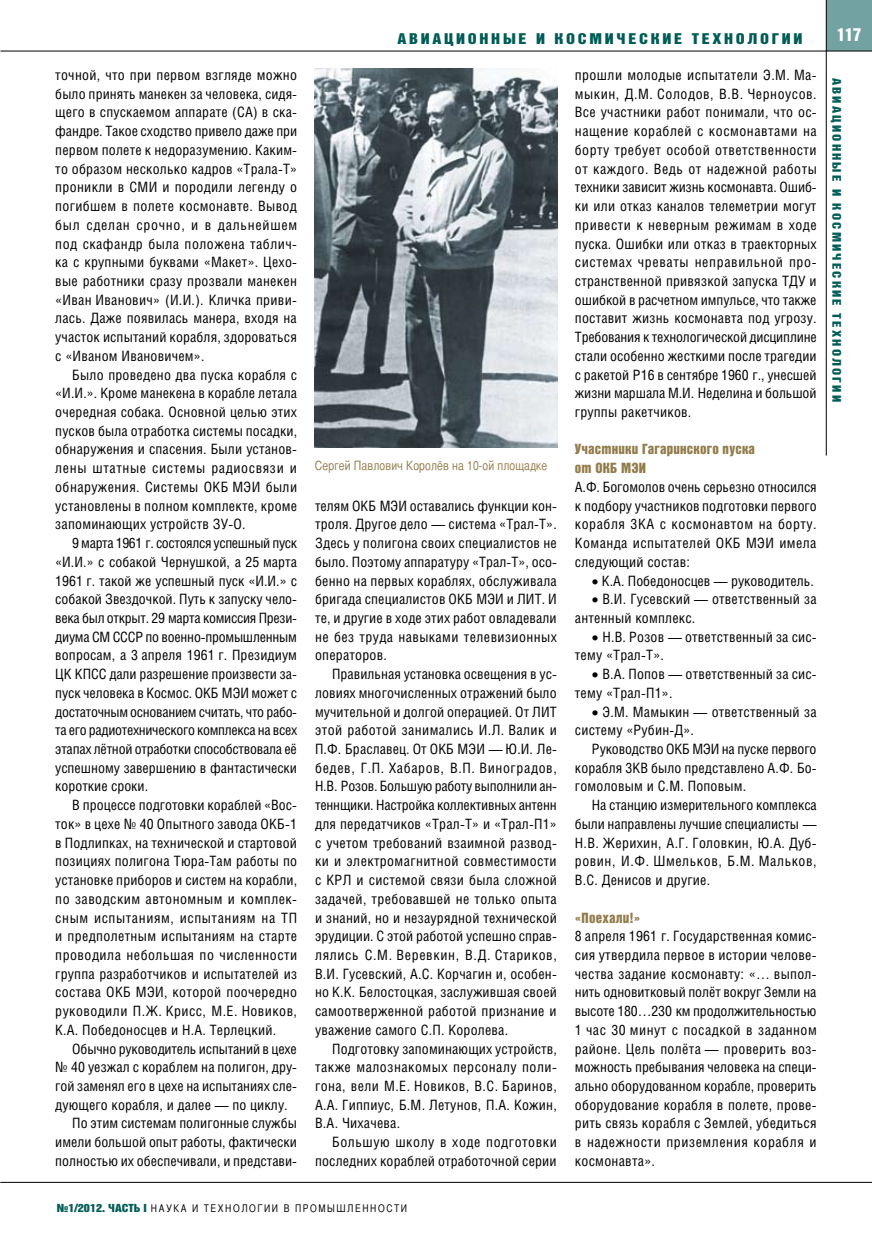
<style>
.page{position:relative;width:872px;height:1234px;background:#fff}
.page>*{position:absolute;margin:0;border:0;box-sizing:border-box;transform-origin:0 0}
.t1{font:18px "Bastion Kontrast Alt C";color:#fff}
.t2{font:15px "Bastion Kontrast Alt C";letter-spacing:.15em;color:#005c56;scale:1.2 1}
.t3{font:14.25px/18.8px "Helios Cond C";letter-spacing:.015em;color:#000;text-align:justify}
.t4{font:14.25px/18.8px "Bastion Kontrast Alt C";letter-spacing:.015em;color:#927c4b}
.t5{font:14.25px "Helios Cond C";letter-spacing:-.01em;color:#000}
.t6{font:12.75px "Bastion C";letter-spacing:.01em;color:#927c4b}
.t7{font:12px "Bastion Kontrast Alt C";letter-spacing:.15em;color:#005c56;scale:1.2 1}
.t8{font:10.5px "Bastion C";letter-spacing:.15em;color:#000}
.s1{font-family:"Bastion Kontrast Alt C";font-size:11.25px;color:#005c56}
</style>
<div class="page">
<div style="left:826px;top:0;width:46px;height:51px;background:#72a2a1"></div>
<hr style="left:0;top:51px;width:872px;height:1px;background:#000">
<hr style="left:0;top:1181px;width:872px;height:1px;background:#000">
<hr style="left:826px;top:0;width:1px;height:455px;background:#000">
<img style="left:315px;top:68px;width:242px;height:380px">
<p class="t3" style="left:55px;top:65px;width:243px">точной, что при первом взгляде можно было принять манекен за человека, сидя&shy;щего в спускаемом аппарате (СА) в ска&shy;фандре. Такое сходство привело даже при первом полете к недоразумению. Каким&shy;то образом несколько кадров «Трала-Т» проникли в СМИ и породили легенду о погибшем в полете космонавте. Вывод был сделан срочно, и в дальнейшем под скафандр была положена таблич&shy;ка с крупными буквами «Макет». Цехо&shy;вые работники сразу прозвали манекен «Иван Иванович» (И.И.). Кличка приви&shy;лась. Даже появилась манера, входя на участок испытаний корабля, здороваться с «Иваном Ивановичем».</p>
<p class="t3" style="left:55px;top:365px;width:243px;text-indent:17px">Было проведено два пуска корабля с «И.И.». Кроме манекена в корабле летала очередная собака. Основной целью этих пусков была отработка системы посадки, обнаружения и спасения. Были установ&shy;лены штатные системы радиосвязи и обнаружения. Системы ОКБ МЭИ были установлены в полном комплекте, кроме запоминающих устройств ЗУ-О.</p>
<p class="t3" style="left:55px;top:533px;width:243px;text-indent:17px">9 марта 1961 г. состоялся успешный пуск «И.И.» с собакой Чернушкой, а 25 марта 1961 г. такой же успешный пуск «И.И.» с собакой Звездочкой. Путь к запуску чело&shy;века был открыт. 29 марта комиссия Прези&shy;диума СМ СССР по военно-промышленным вопросам, а 3 апреля 1961 г. Президиум ЦК КПСС дали разрешение произвести за&shy;пуск человека в Космос. ОКБ МЭИ может с достаточным основанием считать, что рабо&shy;та его радиотехнического комплекса на всех этапах лётной отработки способствовала её успешному завершению в фантастически короткие сроки.</p>
<p class="t3" style="left:55px;top:795px;width:243px;text-indent:17px">В процессе подготовки кораблей «Вос&shy;ток» в цехе № 40 Опытного завода ОКБ-1 в Подлипках, на технической и стартовой позициях полигона Тюра-Там работы по установке приборов и систем на корабли, по заводским автономным и комплек&shy;сным испытаниям, испытаниям на ТП и предполетным испытаниям на старте проводила небольшая по численности группа разработчиков и испытателей из состава ОКБ МЭИ, которой поочередно руководили П.Ж. Крисс, М.Е. Новиков, К.А. Победоносцев и Н.А. Терлецкий.</p>
<p class="t5" style="left:72px;top:1039px;width:226px">Обычно руководитель испытаний в цехе</p>
<p class="t3" style="left:55px;top:1057px;width:243px">№ 40 уезжал с кораблем на полигон, дру-</p>
<p class="t3" style="left:55px;top:1075px;width:243px">гой заменял его в цехе на испытаниях сле-</p>
<p class="t3" style="left:55px;top:1094px;width:234px">дующего корабля, и далее — по циклу.</p>
<p class="t3" style="left:72px;top:1113px;width:226px">По этим системам полигонные службы</p>
<p class="t3" style="left:55px;top:1132px;width:243px">имели большой опыт работы, фактически</p>
<p class="t3" style="left:55px;top:1150px;width:243px">полностью их обеспечивали, и представи-</p>
<p class="t2" style="left:397px;top:31px;width:339px">АВИАЦИОННЫЕ И КОСМИЧЕСКИЕ ТЕХНОЛОГИИ</p>
<p class="t1" style="left:837px;top:25px;width:26px">117</p>
<p class="t6" style="left:315px;top:458px;width:234px">Сергей Павлович Королёв на 10-ой площадке</p>
<p class="t3" style="left:315px;top:496px;width:243px">телям ОКБ МЭИ оставались функции кон&shy;троля. Другое дело — система «Трал-Т».<br>Здесь у полигона своих специалистов не было. Поэтому аппаратуру «Трал-Т», осо&shy;бенно на первых кораблях, обслуживала бригада специалистов ОКБ МЭИ и ЛИТ. И те, и другие в ходе этих работ овладевали не без труда навыками телевизионных операторов.</p>
<p class="t3" style="left:315px;top:664px;width:243px;text-indent:17px">Правильная установка освещения в ус&shy;ловиях многочисленных отражений было мучительной и долгой операцией. От ЛИТ этой работой занимались И.Л. Валик и П.Ф. Браславец. От ОКБ МЭИ — Ю.И. Ле&shy;бедев, Г.П. Хабаров, В.П. Виноградов, Н.В. Розов. Большую работу выполнили ан&shy;теннщики. Настройка коллективных антенн для передатчиков «Трал-Т» и «Трал-П1» с учетом требований взаимной развод&shy;ки и электромагнитной совместимости с КРЛ и системой связи была сложной задачей, требовавшей не только опыта и знаний, но и незаурядной технической эрудиции. С этой работой успешно справ&shy;лялись С.М. Веревкин, В.Д. Стариков, В.И. Гусевский, А.С. Корчагин и, особен&shy;но К.К. Белостоцкая, заслужившая своей самоотверженной работой признание и уважение самого С.П. Королева.</p>
<p class="t3" style="left:315px;top:1038px;width:243px;text-indent:17px">Подготовку запоминающих устройств, также малознакомых персоналу поли&shy;гона, вели М.Е. Новиков, В.С. Баринов, А.А. Гиппиус, Б.М. Летунов, П.А. Кожин, В.А. Чихачева.</p>
<p class="t3" style="left:315px;top:1132px;width:243px;text-align:right">Большую школу в ходе подготовки последних кораблей отработочной серии</p>
<p class="t3" style="left:575px;top:65px;width:243px">прошли молодые испытатели Э.М. Ма&shy;мыкин, Д.М. Солодов, В.В. Черноусов.<br>Все участники работ понимали, что ос&shy;нащение кораблей с космонавтами на борту требует особой ответственности от каждого. Ведь от надежной работы техники зависит жизнь космонавта. Ошиб&shy;ки или отказ каналов телеметрии могут привести к неверным режимам в ходе пуска. Ошибки или отказ в траекторных системах чреваты неправильной про&shy;странственной привязкой запуска ТДУ и ошибкой в расчетном импульсе, что также поставит жизнь космонавта под угрозу.<br>Требования к технологической дисциплине стали особенно жесткими после трагедии с ракетой Р16 в сентябре 1960 г., унесшей жизни маршала М.И. Неделина и большой группы ракетчиков.</p>
<p class="t4" style="left:575px;top:440px;width:182px">Участники Гагаринского пуска от ОКБ МЭИ</p>
<p class="t3" style="left:575px;top:477px;width:243px">А.Ф. Богомолов очень серьезно относился к подбору участников подготовки первого корабля 3КА с космонавтом на борту.<br>Команда испытателей ОКБ МЭИ имела следующий состав:</p>
<p class="t3" style="left:592px;top:570px;width:223px">• К.А. Победоносцев — руководитель.</p>
<p class="t3" style="left:575px;top:589px;width:243px;text-indent:17px">• В.И. Гусевский — ответственный за антенный комплекс.</p>
<p class="t3" style="left:575px;top:626px;width:243px;text-indent:17px">• Н.В. Розов — ответственный за сис&shy;тему «Трал-Т».</p>
<p class="t3" style="left:575px;top:664px;width:243px;text-indent:17px">• В.А. Попов — ответственный за сис&shy;тему «Трал-П1».</p>
<p class="t3" style="left:575px;top:701px;width:243px;text-indent:17px">• Э.М. Мамыкин — ответственный за систему «Рубин-Д».</p>
<p class="t3" style="left:575px;top:739px;width:243px;text-indent:17px">Руководство ОКБ МЭИ на пуске первого корабля 3КВ было представлено А.Ф. Бо&shy;гомоловым и С.М. Поповым.</p>
<p class="t3" style="left:575px;top:795px;width:243px;text-indent:17px">На станцию измерительного комплекса были направлены лучшие специалисты — Н.В. Жерихин, А.Г. Головкин, Ю.А. Дуб&shy;ровин, И.Ф. Шмельков, Б.М. Мальков, В.С. Денисов и другие.</p>
<p class="t4" style="left:575px;top:907px;width:67px">«Поехали!»</p>
<p class="t3" style="left:575px;top:926px;width:243px">8 апреля 1961 г. Государственная комис&shy;сия утвердила первое в истории челове&shy;чества задание космонавту: «… выпол&shy;нить одновитковый полёт вокруг Земли на высоте 180…230 км продолжительностью 1 час 30 минут с посадкой в заданном районе. Цель полёта — проверить воз&shy;можность пребывания человека на специ&shy;ально оборудованном корабле, проверить оборудование корабля в полете, прове&shy;рить связь корабля с Землей, убедиться в надежности приземления корабля и космонавта».</p>
<p class="t7" style="left:842px;top:78px;width:271px;rotate:90deg">АВИАЦИОННЫЕ И КОСМИЧЕСКИЕ ТЕХНОЛОГИИ</p>
<p class="t8" style="left:57px;top:1201px;width:352px"><span class="s1">№1/2012. ЧАСТЬ I</span> НАУКА И ТЕХНОЛОГИИ В ПРОМЫШЛЕННОСТИ</p>
</div>
